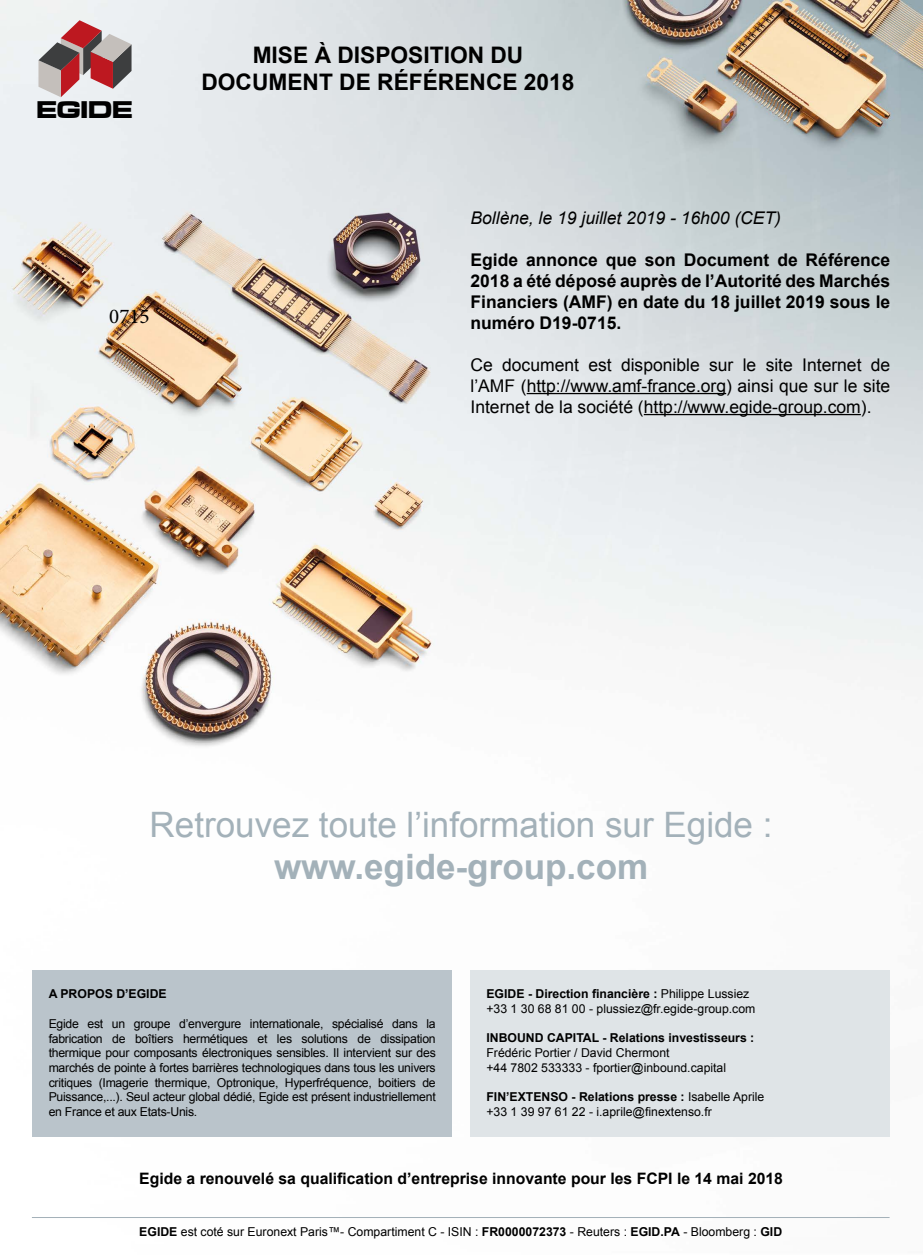
<style>
.page{position:relative;width:923px;height:1255px;background:#fff}
.page>*{position:absolute;margin:0;border:0;box-sizing:border-box;transform-origin:0 0}
.t1{font:35px "Arial";color:#a3b1b9}
.t2{font:700 35px "Arial";color:#a3b1b9}
.t3{font:25.03px "Microgramma D Bold Exte";color:#000}
.t4{font:700 22.75px/27.3px "Arial";color:#000;text-align:center}
.t5{font:21px "Minion Pro";color:#000}
.t6{font:17.5px/21px "Arial";color:#000;text-align:justify}
.t7{font:700 17.5px/21px "Arial";color:#000;text-align:justify}
.t8{font:italic 17.5px "Arial";color:#000}
.t9{font:700 15.75px "Arial";color:#000}
.t10{font:12.25px/14.7px "Arial";color:#000}
.t11{font:700 12.25px "Arial";color:#000}
.s1{font-weight:700}
</style>
<div class="page">
<img style="left:0;top:0;width:922px;height:1218px">
<svg style="left:38px;top:20px;width:93px;height:77px"></svg>
<hr style="left:526px;top:393px;width:200px;height:1px;background:#000">
<hr style="left:643px;top:414px;width:217px;height:1px;background:#000">
<hr style="left:32px;top:1217px;width:857px;height:1px;background:#a3b1b9">
<div style="left:32px;top:969px;width:420px;height:167px;background:#bac4cb"></div>
<div style="left:470px;top:969px;width:419px;height:167px;background:#dfe4e7"></div>
<h2 class="t3" style="left:37px;top:92px;width:97px">EGIDE</h2>
<h3 class="t5" style="left:109px;top:302px;width:42px">0715</h3>
<h3 class="t4" style="left:201px;top:42px;width:374px">MISE À DISPOSITION DU<br>DOCUMENT DE RÉFÉRENCE 2018</h3>
<h3 class="t8" style="left:470px;top:206px;width:312px">Bollène, le 19 juillet 2019 - 16h00 (CET)</h3>
<h3 class="t7" style="left:470px;top:249px;width:421px">Egide annonce que son Document de Référence 2018 a été déposé auprès de l’Autorité des Marchés Financiers (AMF) en date du 18 juillet 2019 sous le numéro D19-0715.</h3>
<h3 class="t6" style="left:470px;top:354px;width:421px">Ce document est disponible sur le site Internet de l’AMF (http://www.amf-france.org) ainsi que sur le site Internet de la société (http://www.egide-group.com).</h3>
<h1 class="t1" style="left:150px;top:801px;width:624px">Retrouvez toute l’information sur Egide :</h1>
<h1 class="t2" style="left:274px;top:843px;width:376px">www.egide-group.com</h1>
<p class="t11" style="left:49px;top:986px;width:119px">A PROPOS D’EGIDE</p>
<p class="t10" style="left:49px;top:1016px;width:388px;text-align:justify">Egide est un groupe d’envergure internationale, spécialisé dans la fabrication de boîtiers hermétiques et les solutions de dissipation thermique pour composants électroniques sensibles. Il intervient sur des marchés de pointe à fortes barrières technologiques dans tous les univers critiques (Imagerie thermique, Optronique, Hyperfréquence, boitiers de Puissance,...). Seul acteur global dédié, Egide est présent industriellement en France et aux Etats-Unis.</p>
<p class="t10" style="left:486px;top:986px;width:270px"><span class="s1">EGIDE - Direction financière :</span> Philippe Lussiez +33 1 30 68 81 00 - plussiez@fr.egide-group.com</p>
<p class="t11" style="left:486px;top:1030px;width:269px">INBOUND CAPITAL - Relations investisseurs :</p>
<p class="t10" style="left:486px;top:1045px;width:241px">Frédéric Portier / David Chermont<br>+44 7802 533333 - fportier@inbound.capital</p>
<p class="t10" style="left:486px;top:1089px;width:279px"><span class="s1">FIN’EXTENSO - Relations presse :</span> Isabelle Aprile +33 1 39 97 61 22 - i.aprile@finextenso.fr</p>
<p class="t9" style="left:139px;top:1167px;width:645px">Egide a renouvelé sa qualification d’entreprise innovante pour les FCPI le 14 mai 2018</p>
<p class="t10" style="left:139px;top:1224px;width:644px"><span class="s1">EGIDE</span> est coté sur Euronext Paris™- Compartiment C - ISIN : <span class="s1">FR0000072373</span> - Reuters : <span class="s1">EGID.PA</span> - Bloomberg : <span class="s1">GID</span></p>
</div>
